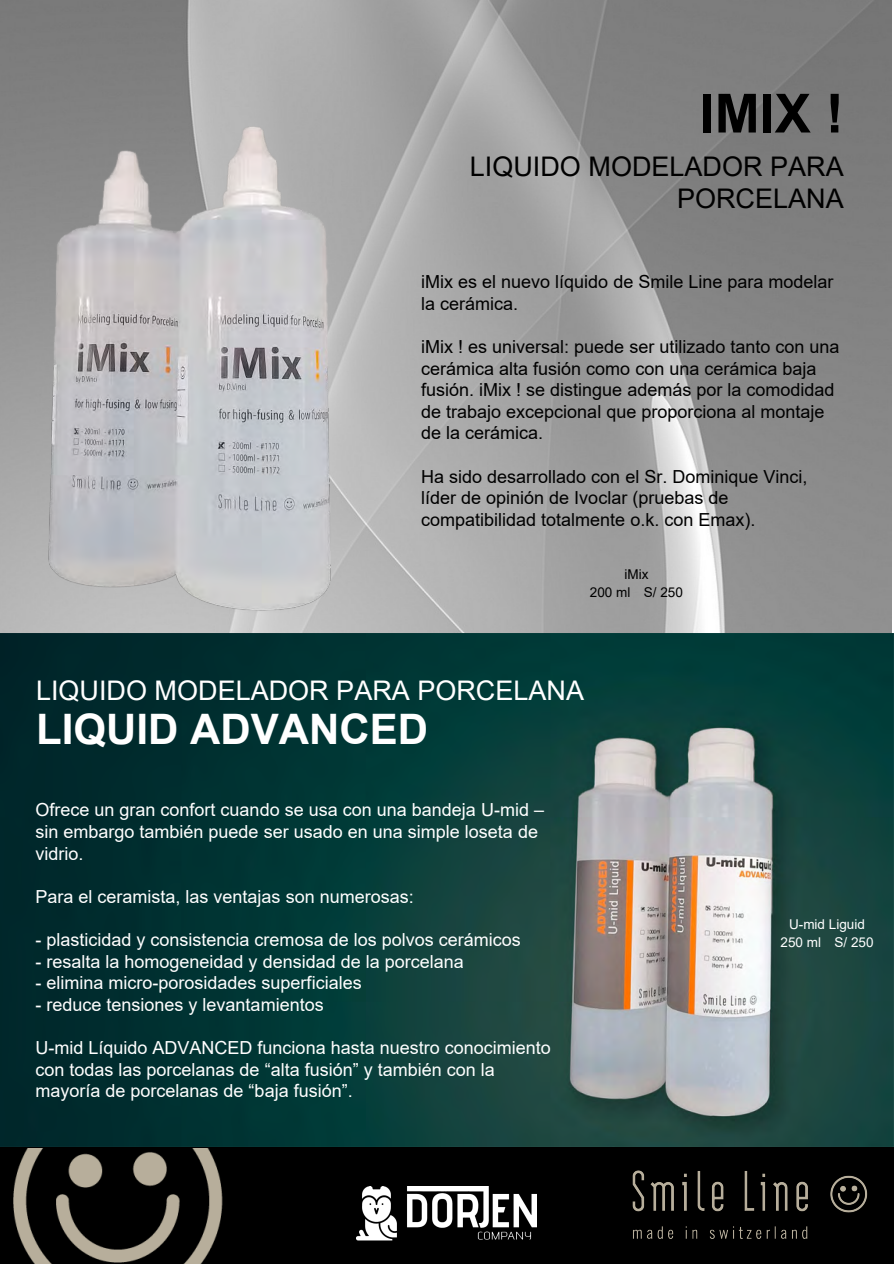
<style>
.page{position:relative;width:894px;height:1264px;background:#fff}
.page>*{position:absolute;margin:0;border:0;box-sizing:border-box;transform-origin:0 0}
.t1{font:700 54px "Arial";color:#000}
.t2{font:700 42px "Arial";color:#fff}
.t3{font:27px/32.4px "Arial";color:#000;text-align:right}
.t4{font:27px "Arial";color:#fff}
.t5{font:18px/21.6px "Arial";color:#fff}
.t6{font:18px/21.6px "Arial";color:#000}
.t7{font:13.5px/18px "Arial";color:#fff;text-align:center}
.t8{font:13.5px/18px "Arial";color:#000;text-align:center}
</style>
<div class="page">
<img style="left:0;top:0;width:891px;height:1147px">
<div style="left:0;top:1147px;width:893px;height:116px;background:#000"></div>
<img style="left:632px;top:1170px;width:236px;height:69px">
<img style="left:13px;top:1148px;width:210px;height:115px">
<img style="left:356px;top:1186px;width:180px;height:55px">
<img style="left:0;top:633px;width:893px;height:513px">
<img style="left:7px;top:93px;width:366px;height:541px">
<h1 class="t1" style="left:699px;top:75px;width:146px">IMIX !</h1>
<h3 class="t3" style="left:469px;top:150px;width:375px">LIQUIDO MODELADOR PARA<br>PORCELANA</h3>
<p class="t6" style="left:421px;top:271px;width:414px">iMix es el nuevo líquido de Smile Line para modelar la cerámica.</p>
<p class="t6" style="left:421px;top:336px;width:420px">iMix ! es universal: puede ser utilizado tanto con una cerámica alta fusión como con una cerámica baja fusión. iMix ! se distingue además por la comodidad de trabajo excepcional que proporciona al montaje de la cerámica.</p>
<p class="t6" style="left:421px;top:465px;width:388px">Ha sido desarrollado con el Sr. Dominique Vinci, líder de opinión de Ivoclar (pruebas de compatibilidad totalmente o.k. con Emax).</p>
<p class="t8" style="left:589px;top:565px;width:95px">iMix<br>200 ml S/ 250</p>
<h3 class="t4" style="left:36px;top:671px;width:549px">LIQUIDO MODELADOR PARA PORCELANA</h3>
<h2 class="t2" style="left:36px;top:699px;width:393px">LIQUID ADVANCED</h2>
<p class="t5" style="left:35px;top:799px;width:510px">Ofrece un gran confort cuando se usa con una bandeja U-mid – sin embargo también puede ser usado en una simple loseta de vidrio.</p>
<p class="t5" style="left:35px;top:885px;width:380px">Para el ceramista, las ventajas son numerosas:</p>
<p class="t5" style="left:35px;top:928px;width:487px">- plasticidad y consistencia cremosa de los polvos cerámicos</p>
<p class="t5" style="left:35px;top:950px;width:430px">- resalta la homogeneidad y densidad de la porcelana</p>
<p class="t5" style="left:35px;top:972px;width:328px">- elimina micro-porosidades superficiales</p>
<p class="t5" style="left:35px;top:993px;width:290px">- reduce tensiones y levantamientos</p>
<p class="t5" style="left:35px;top:1036px;width:517px">U-mid Líquido ADVANCED funciona hasta nuestro conocimiento con todas las porcelanas de “alta fusión” y también con la mayoría de porcelanas de “baja fusión”.</p>
<p class="t7" style="left:780px;top:915px;width:95px">U-mid Liguid<br>250 ml S/ 250</p>
</div>
